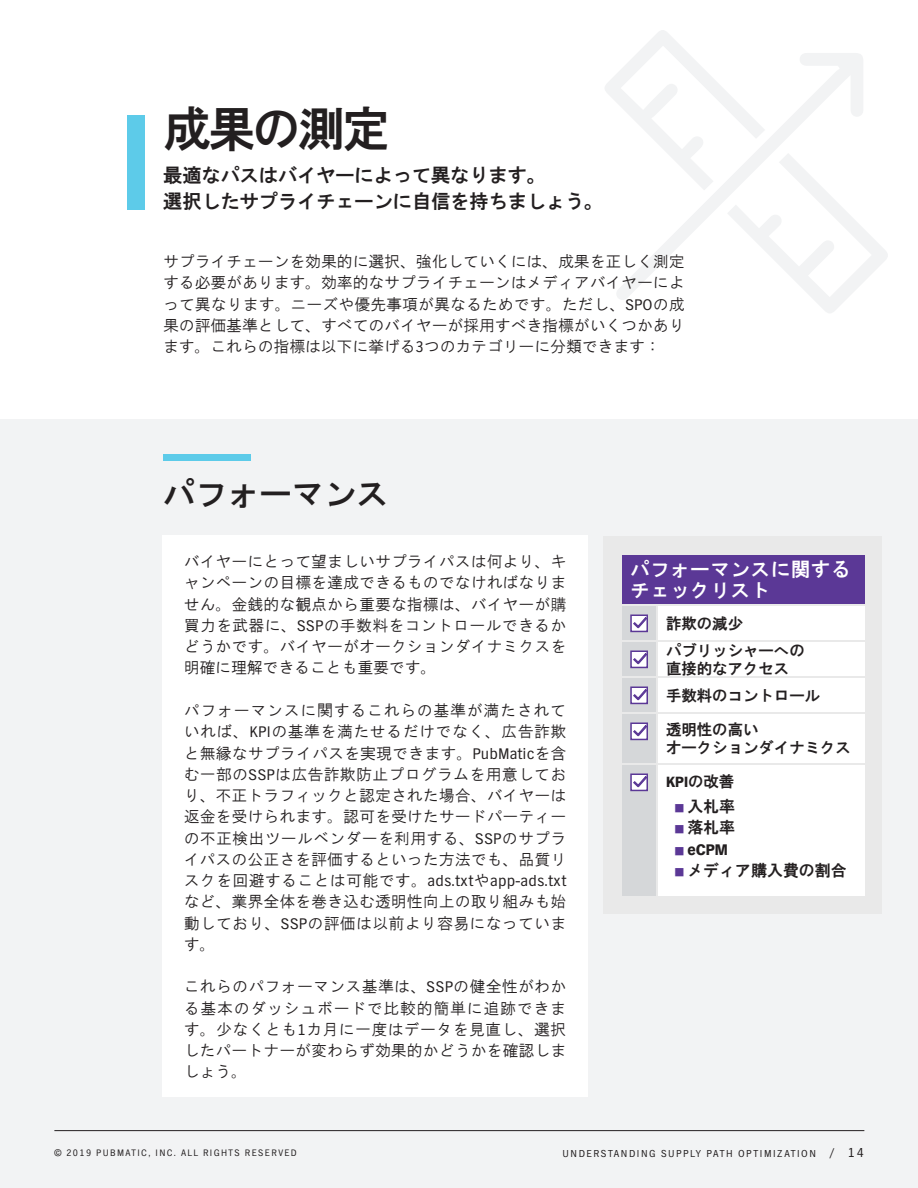
<style>
.page{position:relative;width:918px;height:1188px;background:#fff}
.page>*{position:absolute;margin:0;border:0;box-sizing:border-box;transform-origin:0 0}
.t1{font:47.85px "HG Gothic E";letter-spacing:-.065em;color:#231f20}
.t2{font:31.95px "HG Gothic E";letter-spacing:.01em;color:#231f20}
.t3{font:19.2px/25.5px "HG Gothic E";color:#231f20}
.t4{font:19.2px/21.3px "HG Gothic E";letter-spacing:.05em;color:#fff}
.t5{font:15.9px/21.3px "HG Gothic M";color:#231f20;text-align:justify}
.t6{font:15.9px "TV Nord EF";letter-spacing:.02em;color:#231f20}
.t7{font:15.9px "HG Gothic E";color:#231f20}
.t8{font:900 15.9px "TV Nord EF";color:#231f20}
.t9{font:15.45px/18px "HG Gothic E";color:#231f20}
.t10{font:900 15.45px "TV Nord EF";color:#231f20}
.t11{font:10.5px "TV Nord EF";letter-spacing:.14em;color:#231f20}
.t12{font:9.75px "TV Nord EF";letter-spacing:.14em;color:#231f20}
.s1{font-family:"TV Nord EF"}
.s2{font-family:"HG Gothic M"}
.s3{font-family:"HG Gothic E";font-weight:400}
.s4{font-size:10.65px;color:#5b3896}
.s5{font-family:"HG Gothic E";font-weight:400;font-size:10.65px;color:#5b3896}
.s6{font-size:11.25px}
.s7{font-size:13.5px}
</style>
<div class="page">
<svg style="left:605px;top:30px;width:283px;height:283px"></svg>
<div style="left:0;top:420px;width:918px;height:768px;background:#f2f3f4"></div>
<div style="left:162px;top:536px;width:426px;height:561px;background:#fff"></div>
<div style="left:127px;top:115px;width:18px;height:94px;background:#5dcbe9"></div>
<div style="left:163px;top:455px;width:88px;height:6px;background:#5dcbe9"></div>
<div style="left:604px;top:536px;width:278px;height:378px;background:#e9e9e9"></div>
<div style="left:658px;top:606px;width:207px;height:34px;background:#fff"></div>
<div style="left:622px;top:606px;width:34px;height:34px;background:#d5d7d9"></div>
<div style="left:622px;top:555px;width:243px;height:49px;background:#5b3896"></div>
<div style="left:658px;top:642px;width:207px;height:34px;background:#fff"></div>
<div style="left:658px;top:678px;width:207px;height:34px;background:#fff"></div>
<div style="left:622px;top:642px;width:34px;height:34px;background:#d5d7d9"></div>
<div style="left:622px;top:678px;width:34px;height:34px;background:#d5d7d9"></div>
<div style="left:658px;top:714px;width:207px;height:49px;background:#fff"></div>
<div style="left:622px;top:714px;width:34px;height:49px;background:#d5d7d9"></div>
<div style="left:658px;top:765px;width:207px;height:131px;background:#fff"></div>
<div style="left:622px;top:765px;width:34px;height:131px;background:#d5d7d9"></div>
<svg style="left:630px;top:615px;width:18px;height:17px"></svg>
<svg style="left:633px;top:617px;width:14px;height:11px"></svg>
<svg style="left:630px;top:651px;width:18px;height:17px"></svg>
<svg style="left:633px;top:653px;width:14px;height:11px"></svg>
<svg style="left:630px;top:723px;width:18px;height:17px"></svg>
<svg style="left:633px;top:725px;width:14px;height:11px"></svg>
<svg style="left:630px;top:774px;width:18px;height:17px"></svg>
<svg style="left:633px;top:776px;width:14px;height:11px"></svg>
<svg style="left:630px;top:687px;width:18px;height:17px"></svg>
<svg style="left:633px;top:689px;width:14px;height:11px"></svg>
<hr style="left:54px;top:1130px;width:810px;height:1px;background:#231f20">
<h1 class="t1" style="left:163px;top:105px;width:228px">成果の測定</h1>
<p class="t3" style="left:163px;top:162px;width:442px">最適なパスはバイヤーによって異なります。<br>選択したサプライチェーンに自信を持ちましょう。</p>
<p class="t5" style="left:163px;top:251px;width:523px">サプライチェーンを効果的に選択、強化していくには、成果を正しく測定する必要があります。効率的なサプライチェーンはメディアバイヤーによって異なります。ニーズや優先事項が異なるためです。ただし、<span class="s1">SPO</span>の成果の評価基準として、すべてのバイヤーが採用すべき指標がいくつかあります。これらの指標は以下に挙げる<span class="s1">3</span>つのカテゴリーに分類できます：</p>
<h2 class="t2" style="left:163px;top:477px;width:227px">パフォーマンス</h2>
<p class="t5" style="left:184px;top:551px;width:384px">バイヤーにとって望ましいサプライパスは何より、キャンペーンの目標を達成できるものでなければなりません。金銭的な観点から重要な指標は、バイヤーが購買力を武器に、<span class="s1">SSP</span>の手数料をコントロールできるかどうかです。バイヤーがオークションダイナミクスを明確に理解できることも重要です。</p>
<p class="t5" style="left:184px;top:700px;width:384px">パフォーマンスに関するこれらの基準が満たされていれば、<span class="s1">KPI</span>の基準を満たせるだけでなく、広告詐欺と無縁なサプライパスを実現できます。<span class="s1">PubMatic</span>を含む一部の<span class="s1">SSP</span>は広告詐欺防止プログラムを用意しており、不正トラフィックと認定された場合、バイヤーは返金を受けられます。認可を受けたサードパーティーの不正検出ツールベンダーを利用する、<span class="s1">SSP</span>のサプライパスの公正さを評価するといった方法でも、品質リ</p>
<p class="t6" style="left:184px;top:872px;width:384px"><span class="s2">スクを回避することは可能です。</span>ads.txt<span class="s2">や</span>app-ads.txt</p>
<p class="t5" style="left:184px;top:891px;width:384px">など、業界全体を巻き込む透明性向上の取り組みも始動しており、<span class="s1">SSP</span>の評価は以前より容易になっています。</p>
<p class="t5" style="left:184px;top:976px;width:384px">これらのパフォーマンス基準は、<span class="s1">SSP</span>の健全性がわかる基本のダッシュボードで比較的簡単に追跡できます。少なくとも<span class="s1">1</span>カ月に一度はデータを見直し、選択したパートナーが変わらず効果的かどうかを確認しましょう。</p>
<p class="t4" style="left:630px;top:558px;width:222px">パフォーマンスに関するチェックリスト</p>
<p class="t9" style="left:666px;top:614px;width:79px">詐欺の減少</p>
<p class="t9" style="left:666px;top:641px;width:140px">パブリッシャーへの直接的なアクセス</p>
<p class="t9" style="left:666px;top:686px;width:156px">手数料のコントロール</p>
<p class="t9" style="left:666px;top:721px;width:186px">透明性の高い<br>オークションダイナミクス</p>
<p class="t10" style="left:666px;top:773px;width:70px">KPI<span class="s3">の改善</span></p>
<p class="t7" style="left:674px;top:798px;width:63px"><span class="s4">■</span> 入札率</p>
<p class="t7" style="left:674px;top:820px;width:63px"><span class="s4">■</span> 落札率</p>
<p class="t8" style="left:674px;top:841px;width:55px"><span class="s5">■</span> eCPM</p>
<p class="t7" style="left:674px;top:862px;width:174px"><span class="s4">■</span> メディア購入費の割合</p>
<p class="t12" style="left:54px;top:1147px;width:244px">© 2019 PUBMATIC, INC. ALL RIGHTS RESERVED</p>
<p class="t11" style="left:563px;top:1148px;width:303px">UNDERSTANDING SUPPLY PATH OPTIMIZATION <span class="s6">/</span> <span class="s7">14</span></p>
</div>
